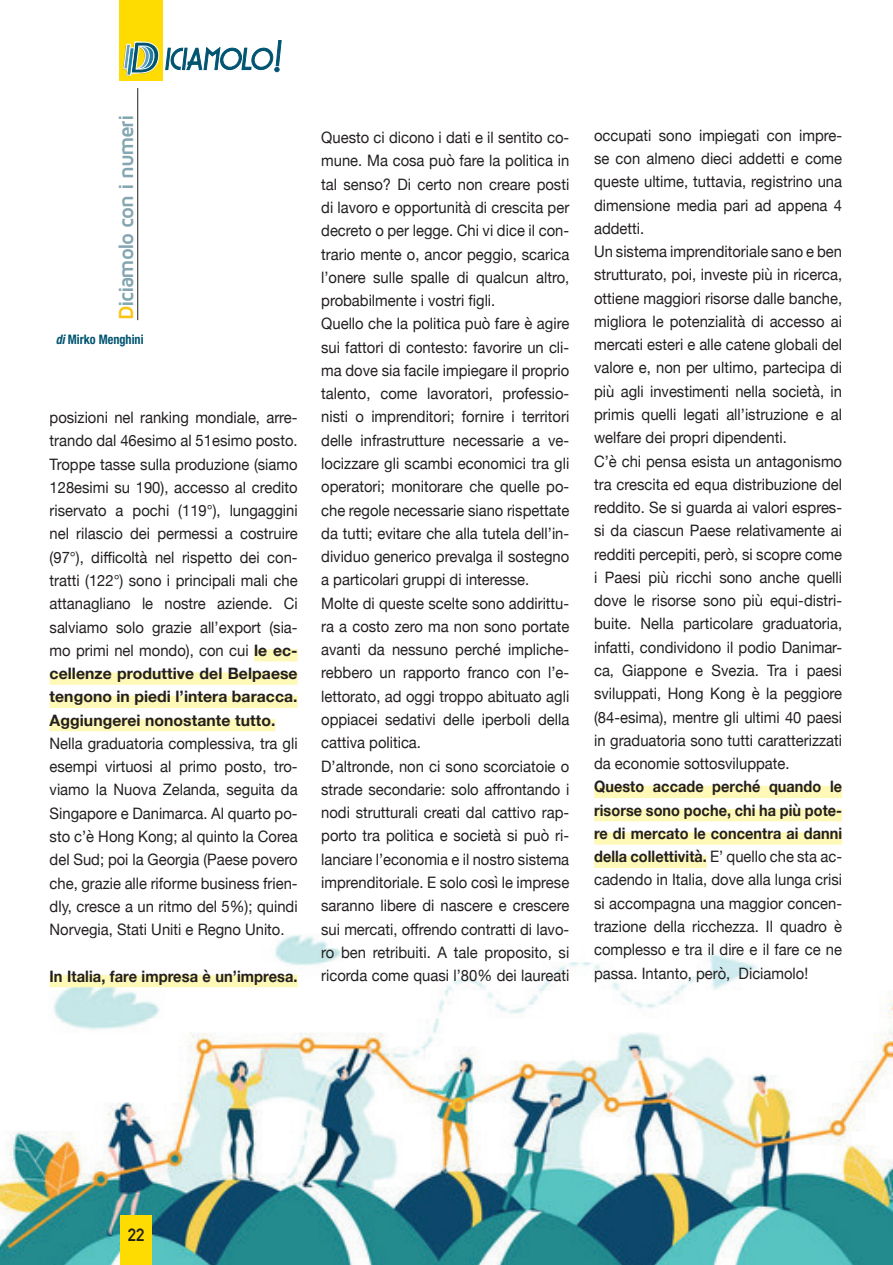
<style>
.page{position:relative;width:893px;height:1265px;background:#fff}
.page>*{position:absolute;margin:0;border:0;box-sizing:border-box;transform-origin:0 0}
.t1{font:700 21px "Maven Pro";letter-spacing:-.065em;color:#84a6b1}
.t2{font:700 17.5px "DIN Alternate";color:#231f20}
.t3{font:15.75px/23.3px "Helvetica Neue";color:#231f20;text-align:justify;scale:.94 1}
.t4{font:700 15.75px "Helvetica Neue";letter-spacing:.005em;color:#231f20;scale:.93 1}
.t5{font:700 condensed 13.12px "Helvetica Neue";color:#005471;scale:.93 1}
.s1{color:#fec210}
.s2{font-style:italic}
.s3{font-weight:700}
</style>
<div class="page">
<img style="left:0;top:934px;width:893px;height:331px">
<div style="left:120px;top:1215px;width:31px;height:50px;background:#ffdc01"></div>
<div style="left:119px;top:0;width:43px;height:81px;background:#ffdc01"></div>
<svg style="left:123px;top:40px;width:159px;height:36px"></svg>
<hr style="left:137px;top:88px;width:1px;height:232px;background:#231f20">
<div style="left:254px;top:649px;width:44px;height:12px;background:#fff9b8"></div>
<div style="left:50px;top:672px;width:248px;height:13px;background:#fff9b8"></div>
<div style="left:50px;top:696px;width:248px;height:12px;background:#fff9b8"></div>
<div style="left:50px;top:719px;width:225px;height:12px;background:#fff9b8"></div>
<div style="left:50px;top:975px;width:248px;height:12px;background:#fff9b8"></div>
<div style="left:594px;top:786px;width:248px;height:12px;background:#fff9b8"></div>
<div style="left:594px;top:809px;width:248px;height:12px;background:#fff9b8"></div>
<div style="left:594px;top:832px;width:248px;height:13px;background:#fff9b8"></div>
<div style="left:594px;top:856px;width:113px;height:12px;background:#fff9b8"></div>
<h1 class="t1" style="left:115px;top:320px;width:207px;rotate:-90deg"><span class="s1">D</span>iciamolo con i numeri</h1>
<p class="t5" style="left:56px;top:331px;width:96px"><span class="s2">di</span> Mirko Menghini</p>
<p class="t3" style="left:50px;top:407px;width:265px">posizioni nel ranking mondiale, arre&shy;trando dal 46esimo al 51esimo posto.<br>Troppe tasse sulla produzione (siamo 128esimi su 190), accesso al credito riservato a pochi (119°), lungaggini nel rilascio dei permessi a costruire (97°), difficoltà nel rispetto dei con&shy;tratti (122°) sono i principali mali che attanagliano le nostre aziende. Ci salviamo solo grazie all’export (sia&shy;mo primi nel mondo), con cui <span class="s3">le ec&shy;cellenze produttive del Belpaese tengono in piedi l’intera baracca.<br>Aggiungerei nonostante tutto.</span></p>
<p class="t3" style="left:50px;top:733px;width:265px">Nella graduatoria complessiva, tra gli esempi virtuosi al primo posto, tro&shy;viamo la Nuova Zelanda, seguita da Singapore e Danimarca. Al quarto po&shy;sto c’è Hong Kong; al quinto la Corea del Sud; poi la Georgia (Paese povero che, grazie alle riforme business frien&shy;dly, cresce a un ritmo del 5%); quindi Norvegia, Stati Uniti e Regno Unito.</p>
<p class="t4" style="left:50px;top:964px;width:268px">In Italia, fare impresa è un’impresa.</p>
<p class="t3" style="left:321px;top:127px;width:265px;text-align:left">Questo ci dicono i dati e il sentito co&shy;mune. Ma cosa può fare la politica in tal senso? Di certo non creare posti di lavoro e opportunità di crescita per decreto o per legge. Chi vi dice il con&shy;trario mente o, ancor peggio, scarica l’onere sulle spalle di qualcun altro, probabilmente i vostri figli.<br>Quello che la politica può fare è agire sui fattori di contesto: favorire un cli&shy;ma dove sia facile impiegare il proprio talento, come lavoratori, professio&shy;nisti o imprenditori; fornire i territori delle infrastrutture necessarie a ve&shy;locizzare gli scambi economici tra gli operatori; monitorare che quelle po&shy;che regole necessarie siano rispettate da tutti; evitare che alla tutela dell’in&shy;dividuo generico prevalga il sostegno a particolari gruppi di interesse.<br>Molte di queste scelte sono addirittu&shy;ra a costo zero ma non sono portate avanti da nessuno perché impliche&shy;rebbero un rapporto franco con l’e&shy;lettorato, ad oggi troppo abituato agli oppiacei sedativi delle iperboli della cattiva politica.<br>D’altronde, non ci sono scorciatoie o strade secondarie: solo affrontando i nodi strutturali creati dal cattivo rap&shy;porto tra politica e società si può ri&shy;lanciare l’economia e il nostro sistema imprenditoriale. E solo così le imprese saranno libere di nascere e crescere sui mercati, offrendo contratti di lavo&shy;ro ben retribuiti. A tale proposito, si ricorda come quasi l’80% dei laureati</p>
<p class="t3" style="left:594px;top:124px;width:265px;text-align:left">occupati sono impiegati con impre&shy;se con almeno dieci addetti e come queste ultime, tuttavia, registrino una dimensione media pari ad appena 4 addetti.<br>Un sistema imprenditoriale sano e ben strutturato, poi, investe più in ricerca, ottiene maggiori risorse dalle banche, migliora le potenzialità di accesso ai mercati esteri e alle catene globali del valore e, non per ultimo, partecipa di più agli investimenti nella società, in primis quelli legati all’istruzione e al welfare dei propri dipendenti.<br>C’è chi pensa esista un antagonismo tra crescita ed equa distribuzione del reddito. Se si guarda ai valori espres&shy;si da ciascun Paese relativamente ai redditi percepiti, però, si scopre come i Paesi più ricchi sono anche quelli dove le risorse sono più equi-distri&shy;buite. Nella particolare graduatoria, infatti, condividono il podio Danimar&shy;ca, Giappone e Svezia. Tra i paesi sviluppati, Hong Kong è la peggiore (84-esima), mentre gli ultimi 40 paesi in graduatoria sono tutti caratterizzati da economie sottosviluppate.</p>
<p class="t3" style="left:594px;top:776px;width:265px"><span class="s3">Questo accade perché quando le risorse sono poche, chi ha più pote&shy;re di mercato le concentra ai danni della collettività.</span> E’ quello che sta ac&shy;cadendo in Italia, dove alla lunga crisi si accompagna una maggior concen&shy;trazione della ricchezza. Il quadro è complesso e tra il dire e il fare ce ne passa. Intanto, però, Diciamolo!</p>
<p class="t2" style="left:128px;top:1222px;width:18px">22</p>
</div>
